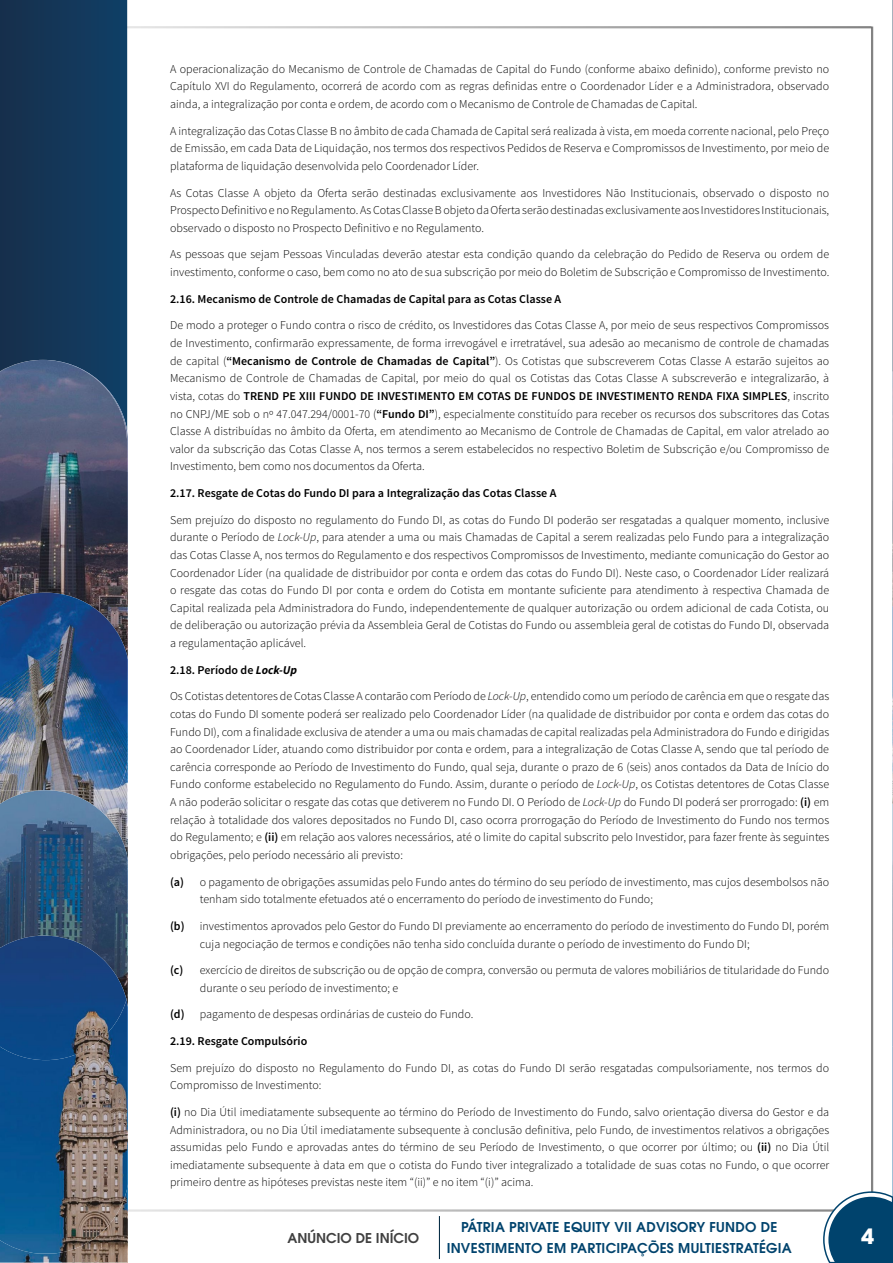
<style>
.page{position:relative;width:893px;height:1263px;background:#fff}
.page>*{position:absolute;margin:0;border:0;box-sizing:border-box;transform-origin:0 0}
.t1{font:700 21px "ITC Avant Garde Pro";color:#fff}
.t2{font:600 13.5px/21px "ITC Avant Garde Pro";letter-spacing:.02em;color:#00436d;text-align:center}
.t3{font:600 13.5px "ITC Avant Garde Pro";color:#404040}
.t4{font:300 12px/17.7px "Source Sans Pro";color:#000;text-align:justify}
.t5{font:600 12px "Source Sans Pro";color:#000}
.s1{font-weight:600}
.s2{font-style:italic}
.s3{font-weight:700;font-style:italic}
</style>
<div class="page">
<hr style="left:871px;top:27px;width:2px;height:1176px;background:#404040">
<hr style="left:0;top:1209px;width:836px;height:2px;background:#404040">
<hr style="left:439px;top:1216px;width:1px;height:43px;background:#012841">
<hr style="left:59px;top:26px;width:812px;height:2px;background:#404040">
<svg style="left:0;top:0;width:127px;height:360px;background:#133658"></svg>
<img style="left:0;top:360px;width:127px;height:233px">
<img style="left:0;top:593px;width:127px;height:595px">
<svg style="left:0;top:749px;width:43px;height:439px;background:#315e88"></svg>
<img style="left:85px;top:1262px;width:42px;height:1px">
<img style="left:0;top:1188px;width:127px;height:74px">
<img style="left:0;top:936px;width:126px;height:124px">
<svg style="left:892px;top:0;width:1px;height:360px"></svg>
<img style="left:892px;top:360px;width:1px;height:233px">
<img style="left:892px;top:593px;width:1px;height:156px">
<svg style="left:822px;top:749px;width:71px;height:514px"></svg>
<p class="t4" style="left:170px;top:60px;width:661px">A operacionalização do Mecanismo de Controle de Chamadas de Capital do Fundo (conforme abaixo definido), conforme previsto no Capítulo XVI do Regulamento, ocorrerá de acordo com as regras definidas entre o Coordenador Líder e a Administradora, observado ainda, a integralização por conta e ordem, de acordo com o Mecanismo de Controle de Chamadas de Capital.</p>
<p class="t4" style="left:170px;top:122px;width:661px">A integralização das Cotas Classe B no âmbito de cada Chamada de Capital será realizada à vista, em moeda corrente nacional, pelo Preço de Emissão, em cada Data de Liquidação, nos termos dos respectivos Pedidos de Reserva e Compromissos de Investimento, por meio de plataforma de liquidação desenvolvida pelo Coordenador Líder.</p>
<p class="t4" style="left:170px;top:184px;width:661px">As Cotas Classe A objeto da Oferta serão destinadas exclusivamente aos Investidores Não Institucionais, observado o disposto no Prospecto Definitivo e no Regulamento. As Cotas Classe B objeto da Oferta serão destinadas exclusivamente aos Investidores Institucionais, observado o disposto no Prospecto Definitivo e no Regulamento.</p>
<p class="t4" style="left:170px;top:246px;width:661px">As pessoas que sejam Pessoas Vinculadas deverão atestar esta condição quando da celebração do Pedido de Reserva ou ordem de investimento, conforme o caso, bem como no ato de sua subscrição por meio do Boletim de Subscrição e Compromisso de Investimento.</p>
<p class="t5" style="left:170px;top:291px;width:393px">2.16. Mecanismo de Controle de Chamadas de Capital para as Cotas Classe A</p>
<p class="t4" style="left:170px;top:317px;width:661px">De modo a proteger o Fundo contra o risco de crédito, os Investidores das Cotas Classe A, por meio de seus respectivos Compromissos de Investimento, confirmarão expressamente, de forma irrevogável e irretratável, sua adesão ao mecanismo de controle de chamadas de capital (<span class="s1">“Mecanismo de Controle de Chamadas de Capital”</span>). Os Cotistas que subscreverem Cotas Classe A estarão sujeitos ao Mecanismo de Controle de Chamadas de Capital, por meio do qual os Cotistas das Cotas Classe A subscreverão e integralizarão, à vista, cotas do <span class="s1">TREND PE XIII FUNDO DE INVESTIMENTO EM COTAS DE FUNDOS DE INVESTIMENTO RENDA FIXA SIMPLES</span>, inscrito no CNPJ/ME sob o nº 47.047.294/0001-70 (<span class="s1">“Fundo DI”</span>), especialmente constituído para receber os recursos dos subscritores das Cotas Classe A distribuídas no âmbito da Oferta, em atendimento ao Mecanismo de Controle de Chamadas de Capital, em valor atrelado ao valor da subscrição das Cotas Classe A, nos termos a serem estabelecidos no respectivo Boletim de Subscrição e/ou Compromisso de Investimento, bem como nos documentos da Oferta.</p>
<p class="t5" style="left:170px;top:485px;width:388px">2.17. Resgate de Cotas do Fundo DI para a Integralização das Cotas Classe A</p>
<p class="t4" style="left:170px;top:511px;width:661px">Sem prejuízo do disposto no regulamento do Fundo DI, as cotas do Fundo DI poderão ser resgatadas a qualquer momento, inclusive durante o Período de <span class="s2">Lock-Up</span>, para atender a uma ou mais Chamadas de Capital a serem realizadas pelo Fundo para a integralização das Cotas Classe A, nos termos do Regulamento e dos respectivos Compromissos de Investimento, mediante comunicação do Gestor ao Coordenador Líder (na qualidade de distribuidor por conta e ordem das cotas do Fundo DI). Neste caso, o Coordenador Líder realizará o resgate das cotas do Fundo DI por conta e ordem do Cotista em montante suficiente para atendimento à respectiva Chamada de Capital realizada pela Administradora do Fundo, independentemente de qualquer autorização ou ordem adicional de cada Cotista, ou de deliberação ou autorização prévia da Assembleia Geral de Cotistas do Fundo ou assembleia geral de cotistas do Fundo DI, observada a regulamentação aplicável.</p>
<p class="t5" style="left:170px;top:662px;width:129px">2.18. Período de <span class="s3">Lock-Up</span></p>
<p class="t4" style="left:170px;top:687px;width:661px">Os Cotistas detentores de Cotas Classe A contarão com Período de <span class="s2">Lock-Up</span>, entendido como um período de carência em que o resgate das cotas do Fundo DI somente poderá ser realizado pelo Coordenador Líder (na qualidade de distribuidor por conta e ordem das cotas do Fundo DI), com a finalidade exclusiva de atender a uma ou mais chamadas de capital realizadas pela Administradora do Fundo e dirigidas ao Coordenador Líder, atuando como distribuidor por conta e ordem, para a integralização de Cotas Classe A, sendo que tal período de carência corresponde ao Período de Investimento do Fundo, qual seja, durante o prazo de 6 (seis) anos contados da Data de Início do Fundo conforme estabelecido no Regulamento do Fundo. Assim, durante o período de <span class="s2">Lock-Up</span>, os Cotistas detentores de Cotas Classe A não poderão solicitar o resgate das cotas que detiverem no Fundo DI. O Período de <span class="s2">Lock-Up</span> do Fundo DI poderá ser prorrogado: <span class="s1">(i)</span> em relação à totalidade dos valores depositados no Fundo DI, caso ocorra prorrogação do Período de Investimento do Fundo nos termos do Regulamento; e <span class="s1">(ii)</span> em relação aos valores necessários, até o limite do capital subscrito pelo Investidor, para fazer frente às seguintes obrigações, pelo período necessário ali previsto:</p>
<p class="t4" style="left:200px;top:873px;width:631px;text-indent:-30px"><span class="s1">(a)</span> o pagamento de obrigações assumidas pelo Fundo antes do término do seu período de investimento, mas cujos desembolsos não tenham sido totalmente efetuados até o encerramento do período de investimento do Fundo;</p>
<p class="t4" style="left:200px;top:917px;width:631px;text-indent:-30px"><span class="s1">(b)</span> investimentos aprovados pelo Gestor do Fundo DI previamente ao encerramento do período de investimento do Fundo DI, porém cuja negociação de termos e condições não tenha sido concluída durante o período de investimento do Fundo DI;</p>
<p class="t4" style="left:200px;top:961px;width:631px;text-indent:-30px"><span class="s1">(c)</span> exercício de direitos de subscrição ou de opção de compra, conversão ou permuta de valores mobiliários de titularidade do Fundo durante o seu período de investimento; e</p>
<p class="t4" style="left:170px;top:1006px;width:305px"><span class="s1">(d)</span> pagamento de despesas ordinárias de custeio do Fundo.</p>
<p class="t5" style="left:170px;top:1033px;width:139px">2.19. Resgate Compulsório</p>
<p class="t4" style="left:170px;top:1059px;width:661px">Sem prejuízo do disposto no Regulamento do Fundo DI, as cotas do Fundo DI serão resgatadas compulsoriamente, nos termos do<br>Compromisso de Investimento:</p>
<p class="t4" style="left:170px;top:1103px;width:661px"><span class="s1">(i)</span> no Dia Útil imediatamente subsequente ao término do Período de Investimento do Fundo, salvo orientação diversa do Gestor e da Administradora, ou no Dia Útil imediatamente subsequente à conclusão definitiva, pelo Fundo, de investimentos relativos a obrigações assumidas pelo Fundo e aprovadas antes do término de seu Período de Investimento, o que ocorrer por último; ou <span class="s1">(ii)</span> no Dia Útil imediatamente subsequente à data em que o cotista do Fundo tiver integralizado a totalidade de suas cotas no Fundo, o que ocorrer primeiro dentre as hipóteses previstas neste item “(ii)” e no item “(i)” acima.</p>
<p class="t3" style="left:288px;top:1229px;width:133px">ANÚNCIO DE INÍCIO</p>
<p class="t2" style="left:447px;top:1216px;width:347px">PÁTRIA PRIVATE EQUITY VII ADVISORY FUNDO DE<br>INVESTIMENTO EM PARTICIPAÇÕES MULTIESTRATÉGIA</p>
<h1 class="t1" style="left:861px;top:1222px;width:14px">4</h1>
</div>
